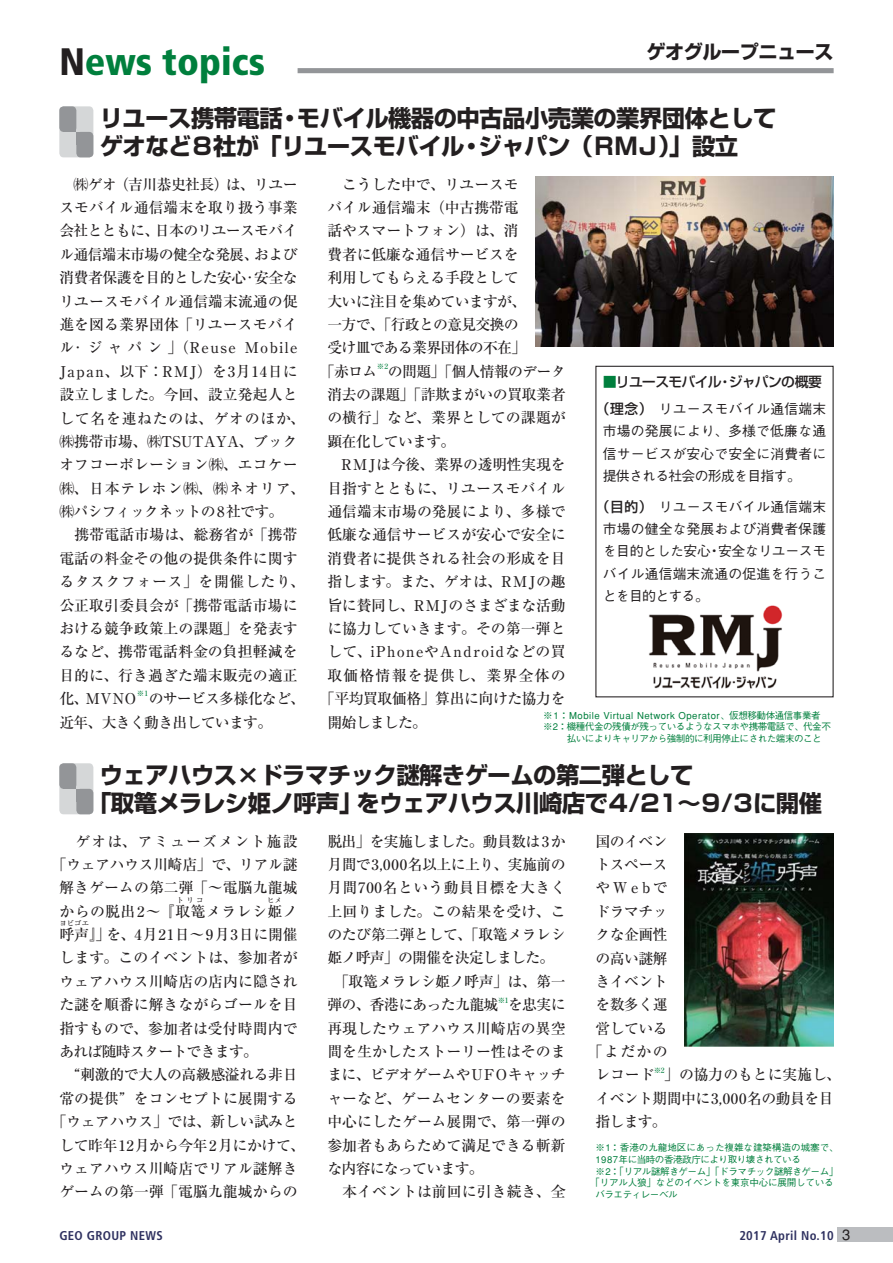
<style>
.page{position:relative;width:893px;height:1263px;background:#fff}
.page>*{position:absolute;margin:0;border:0;box-sizing:border-box;transform-origin:0 0}
.t1{font:900 condensed 38.25px "Frutiger";color:#007f3d}
.t2{font:23.4px/27.6px "Shin Go Bold 83 pv RKSJ H";letter-spacing:-.025em;color:#231f20}
.t3{font:19.2px "Shin Go Bold 83 pv RKSJ H";letter-spacing:-.025em;color:#231f20}
.t4{font:14.85px/23.4px "Ryumin Medium 83 pv RKSJ H";color:#231f20}
.t5{font:14.85px/23.4px "Ryumin Medium 83 pv RKSJ H";letter-spacing:-.05em;color:#231f20}
.t6{font:14.85px "Ryumin Medium 83 pv RKSJ H";letter-spacing:-.03em;color:#231f20}
.t7{font:14.85px/23.4px "Ryumin Medium 83 pv RKSJ H";letter-spacing:-.04em;color:#231f20}
.t8{font:14.85px/23.4px "Ryumin Medium 83 pv RKSJ H";letter-spacing:-.035em;color:#231f20;text-align:center}
.t9{font:14.85px "Ryumin Medium 83 pv RKSJ H";letter-spacing:-.02em;color:#231f20}
.t10{font:14.85px "Ryumin Medium 83 pv RKSJ H";letter-spacing:-.045em;color:#231f20}
.t11{font:14.85px "Ryumin Medium 83 pv RKSJ H";letter-spacing:.1em;color:#231f20}
.t12{font:14.85px "Ryumin Medium 83 pv RKSJ H";letter-spacing:.05em;color:#231f20}
.t13{font:14.85px "Ryumin Medium 83 pv RKSJ H";letter-spacing:-.025em;color:#231f20}
.t14{font:14.85px "Ryumin Medium 83 pv RKSJ H";letter-spacing:.025em;color:#231f20}
.t15{font:14.85px "Ryumin Medium 83 pv RKSJ H";letter-spacing:.08em;color:#231f20}
.t16{font:500 13.8px/22.4px "Gothic BBB";letter-spacing:.01em;color:#231f20;text-align:justify}
.t17{font:13.8px "Shin Go Medium 83 pv RKSJ H";letter-spacing:-.05em;color:#231f20}
.t18{font:700 condensed 12.75px "Frutiger";letter-spacing:.025em;color:#2f3160}
.t19{font:500 9.6px/11.7px "Gothic BBB";letter-spacing:-.045em;color:#007f3d}
.t20{font:500 9.6px "Gothic BBB";letter-spacing:-.005em;color:#007f3d}
.t21{font:500 9.6px "Gothic BBB";letter-spacing:-.025em;color:#007f3d}
.t22{font:7.5px "Ryumin Medium 83 pv RKSJ H";color:#231f20}
.t23{font:7.5px "Ryumin Medium 83 pv RKSJ H";color:#007f3d}
.s1{color:#231f20}
.s2{color:#007f3d}
.s3{font-family:"Shin Go Medium 83 pv RKSJ H";font-weight:400}
.s4{font-family:"Gothic BBB";font-weight:500;font-stretch:normal;font-size:14.85px;color:#231f20}
</style>
<div class="page">
<div style="left:59px;top:106px;width:34px;height:51px;background:#d5d7d8;border-radius:4px"></div>
<div style="left:59px;top:106px;width:17px;height:26px;background:#939598;border-radius:4px"></div>
<div style="left:76px;top:132px;width:17px;height:25px;background:#939598;border-radius:4px"></div>
<div style="left:64px;top:119px;width:12px;height:13px;background:#939598"></div>
<div style="left:76px;top:132px;width:13px;height:13px;background:#939598"></div>
<div style="left:297px;top:68px;width:536px;height:5px;background:#939598"></div>
<div style="left:837px;top:1227px;width:55px;height:15px;background:#bbbdc0"></div>
<img style="left:536px;top:177px;width:297px;height:170px">
<img style="left:649px;top:605px;width:133px;height:84px">
<div style="left:59px;top:763px;width:34px;height:51px;background:#d5d7d8;border-radius:4px"></div>
<div style="left:59px;top:763px;width:17px;height:26px;background:#939598;border-radius:4px"></div>
<div style="left:76px;top:789px;width:17px;height:25px;background:#939598;border-radius:4px"></div>
<div style="left:64px;top:776px;width:12px;height:13px;background:#939598"></div>
<div style="left:76px;top:789px;width:13px;height:13px;background:#939598"></div>
<img style="left:684px;top:833px;width:149px;height:213px">
<h1 class="t1" style="left:59px;top:46px;width:207px"><span class="s1">N</span>ews topics</h1>
<p class="t3" style="left:646px;top:45px;width:189px">ゲオグループニュース</p>
<h2 class="t2" style="left:100px;top:108px;width:678px">リユース携帯電話・モバイル機器の中古品小売業の業界団体としてゲオなど8社が「リユースモバイル・ジャパン（RMJ）」設立</h2>
<p class="t4" style="left:59px;top:174px;width:247px">　㈱ゲオ（吉川恭史社長）は、リユースモバイル通信端末を取り扱う事業会社とともに、日本のリユースモバイル通信端末市場の健全な発展、および消費者保護を目的とした安心・安全なリユースモバイル通信端末流通の促進を図る業界団体「リユースモバイル・ジャパン」（Reuse Mobile<br>Japan、以下：RMJ）を3月14日に設立しました。今回、設立発起人として名を連ねたのは、ゲオのほか、㈱携帯市場、㈱TSUTAYA、ブックオフコーポレーション㈱、エコケー㈱、日本テレホン㈱、㈱ネオリア、㈱パシフィックネットの8社です。<br>　携帯電話市場は、総務省が「携帯電話の料金その他の提供条件に関するタスクフォース」を開催したり、公正取引委員会が「携帯電話市場における競争政策上の課題」を発表するなど、携帯電話料金の負担軽減を目的に、行き過ぎた端末販売の適正化、MVNO</p>
<p class="t23" style="left:137px;top:691px;width:13px">※1</p>
<p class="t5" style="left:59px;top:689px;width:247px;text-indent:89px">のサービス多様化など、近年、大きく動き出しています。</p>
<p class="t4" style="left:327px;top:174px;width:193px">　こうした中で、リユースモ</p>
<p class="t4" style="left:327px;top:198px;width:193px">バイル通信端末（中古携帯電</p>
<p class="t4" style="left:327px;top:221px;width:193px">話やスマートフォン）は、消</p>
<p class="t4" style="left:327px;top:245px;width:193px">費者に低廉な通信サービスを</p>
<p class="t4" style="left:327px;top:268px;width:193px">利用してもらえる手段として</p>
<p class="t5" style="left:327px;top:291px;width:200px">大いに注目を集めていますが、</p>
<p class="t5" style="left:327px;top:315px;width:193px">一方で、「行政との意見交換の</p>
<p class="t5" style="left:327px;top:338px;width:200px">受け皿である業界団体の不在」</p>
<p class="t4" style="left:320px;top:361px;width:59px">「赤ロム</p>
<p class="t23" style="left:376px;top:363px;width:13px">※2</p>
<p class="t10" style="left:388px;top:366px;width:179px">の問題」「個人情報のデータ</p>
<p class="t6" style="left:327px;top:389px;width:240px">消去の課題」「詐欺まがいの買取業者</p>
<p class="t4" style="left:327px;top:408px;width:240px">の横行」など、業界としての課題が</p>
<p class="t5" style="left:327px;top:432px;width:129px">顕在化しています。</p>
<p class="t9" style="left:327px;top:459px;width:240px">　RMJは今後、業界の透明性実現を</p>
<p class="t4" style="left:327px;top:478px;width:240px">目指すとともに、リユースモバイル</p>
<p class="t4" style="left:327px;top:502px;width:240px">通信端末市場の発展により、多様で</p>
<p class="t4" style="left:327px;top:525px;width:240px">低廉な通信サービスが安心で安全に</p>
<p class="t4" style="left:327px;top:549px;width:240px">消費者に提供される社会の形成を目</p>
<p class="t4" style="left:327px;top:572px;width:240px">指します。また、ゲオは、RMJの趣</p>
<p class="t9" style="left:327px;top:599px;width:240px">旨に賛同し、RMJのさまざまな活動</p>
<p class="t4" style="left:327px;top:619px;width:240px">に協力していきます。その第一弾と</p>
<p class="t11" style="left:327px;top:646px;width:240px">して、iPhoneやAndroidなどの買</p>
<p class="t15" style="left:327px;top:670px;width:240px">取価格情報を提供し、業界全体の</p>
<p class="t6" style="left:320px;top:693px;width:247px">「平均買取価格」算出に向けた協力を</p>
<p class="t4" style="left:327px;top:712px;width:101px">開始しました。</p>
<p class="t19" style="left:543px;top:710px;width:289px">※1：Mobile Virtual Network Operator、仮想移動体通信事業者※2：機種代金の残債が残っているようなスマホや携帯電話で、代金不　　 払いによりキャリアから強制的に利用停止にされた端末のこと</p>
<p class="t17" style="left:603px;top:377px;width:221px"><span class="s2">■</span>リユースモバイル・ジャパンの概要</p>
<p class="t16" style="left:603px;top:400px;width:225px;text-indent:-7px"><span class="s3">（理念）</span>　リユースモバイル通信端末市場の発展により、多様で低廉な通信サービスが安心で安全に消費者に提供される社会の形成を目指す。</p>
<p class="t16" style="left:603px;top:497px;width:225px;text-indent:-7px"><span class="s3">（目的）</span>　リユースモバイル通信端末市場の健全な発展および消費者保護を目的とした安心・安全なリユースモバイル通信端末流通の促進を行うことを目的とする。</p>
<h2 class="t2" style="left:88px;top:764px;width:735px;text-indent:12px">ウェアハウス×ドラマチック謎解きゲームの第二弾として<br>「取篭メラレシ姫ノ呼声」をウェアハウス川崎店で4/21～9/3に開催</h2>
<p class="t5" style="left:327px;top:831px;width:240px">脱出」を実施しました。動員数は3か</p>
<p class="t7" style="left:327px;top:855px;width:240px">月間で3,000名以上に上り、実施前の</p>
<p class="t14" style="left:327px;top:882px;width:240px">月間700名という動員目標を大きく</p>
<p class="t4" style="left:327px;top:901px;width:240px">上回りました。この結果を受け、こ</p>
<p class="t6" style="left:327px;top:929px;width:240px">のたび第二弾として、「取篭メラレシ</p>
<p class="t5" style="left:327px;top:948px;width:228px">姫ノ呼声」の開催を決定しました。</p>
<p class="t6" style="left:334px;top:976px;width:233px">「取篭メラレシ姫ノ呼声」は、第一</p>
<p class="t10" style="left:327px;top:999px;width:172px">弾の、香港にあった九龍城</p>
<p class="t23" style="left:497px;top:997px;width:12px">※1</p>
<p class="t4" style="left:52px;top:831px;width:247px;text-align:center">　ゲオは、アミューズメント施設「ウェアハウス川崎店」で、リアル謎解きゲームの第二弾「～電脳九龍城からの脱出2～『取篭メラレシ姫ノ</p>
<p class="t8" style="left:588px;top:831px;width:81px">国のイベントスペースやWebでドラマチックな企画性の高い謎解きイベントを数多く運営している「よだかのレコード</p>
<p class="t22" style="left:177px;top:897px;width:29px">トリコ</p>
<p class="t22" style="left:267px;top:897px;width:16px">ヒメ</p>
<p class="t12" style="left:59px;top:929px;width:240px">呼声』」を、4月21日～9月3日に開催</p>
<p class="t22" style="left:59px;top:920px;width:31px">ヨビゴエ</p>
<p class="t4" style="left:59px;top:948px;width:240px">します。このイベントは、参加者が</p>
<p class="t4" style="left:59px;top:972px;width:240px">ウェアハウス川崎店の店内に隠され</p>
<p class="t4" style="left:59px;top:995px;width:240px">た謎を順番に解きながらゴールを目</p>
<p class="t4" style="left:59px;top:1018px;width:240px">指すもので、参加者は受付時間内で</p>
<p class="t5" style="left:59px;top:1042px;width:200px">あれば随時スタートできます。</p>
<p class="t6" style="left:66px;top:1069px;width:233px">“刺激的で大人の高級感溢れる非日</p>
<p class="t4" style="left:59px;top:1089px;width:240px">常の提供”をコンセプトに展開する</p>
<p class="t6" style="left:52px;top:1116px;width:247px">「ウェアハウス」では、新しい試みと</p>
<p class="t13" style="left:59px;top:1139px;width:247px">して昨年12月から今年2月にかけて、</p>
<p class="t4" style="left:59px;top:1159px;width:240px">ウェアハウス川崎店でリアル謎解き</p>
<p class="t4" style="left:59px;top:1182px;width:240px">ゲームの第一弾「電脳九龍城からの</p>
<p class="t4" style="left:327px;top:995px;width:240px;text-indent:181px">を忠実に再現したウェアハウス川崎店の異空間を生かしたストーリー性はそのままに、ビデオゲームやUFOキャッチャーなど、ゲームセンターの要素を中心にしたゲーム展開で、第一弾の参加者もあらためて満足できる斬新な内容になっています。<br>　本イベントは前回に引き続き、全</p>
<p class="t23" style="left:654px;top:1067px;width:12px">※2</p>
<p class="t7" style="left:595px;top:1065px;width:247px;text-indent:69px">」の協力のもとに実施し、イベント期間中に3,000名の動員を目指します。</p>
<p class="t20" style="left:595px;top:1144px;width:244px">※1：香港の九龍地区にあった複雑な建築構造の城塞で、</p>
<p class="t19" style="left:595px;top:1155px;width:207px">1987年に当時の香港政庁により取り壊されている</p>
<p class="t19" style="left:595px;top:1166px;width:244px">※2：「リアル謎解きゲーム」「ドラマチック謎解きゲーム」</p>
<p class="t21" style="left:590px;top:1179px;width:244px">「リアル人狼」などのイベントを東京中心に展開している</p>
<p class="t19" style="left:595px;top:1190px;width:84px">バラエティレーベル</p>
<p class="t18" style="left:59px;top:1230px;width:105px">GEO GROUP NEWS</p>
<p class="t18" style="left:739px;top:1230px;width:113px">2017 April No.10 <span class="s4">3</span></p>
</div>
